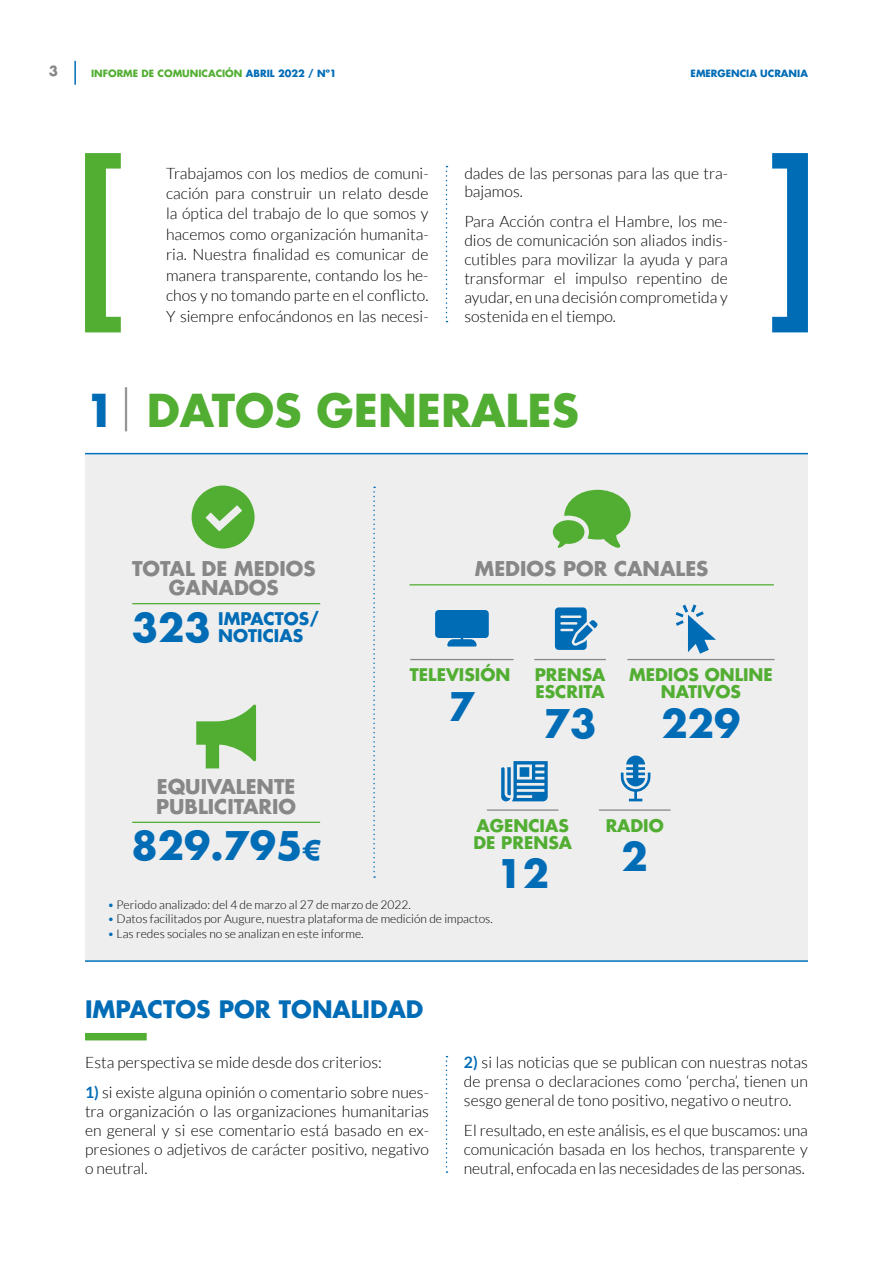
<style>
.page{position:relative;width:893px;height:1263px;background:#fff}
.page>*{position:absolute;margin:0;border:0;box-sizing:border-box;transform-origin:0 0}
.t1{font:700 44.1px "Futura LT";color:#52ae32}
.t2{font:700 38.4px "Futura LT";color:#006cb6}
.t3{font:700 23.4px "Futura LT";color:#006cb6}
.t4{font:700 19.8px/19.8px "Futura LT";color:#878787;text-align:center}
.t5{font:700 16.95px/17px "Futura LT";color:#52ae32}
.t6{font:700 16.95px/17px "Futura LT";color:#006cb6}
.t7{font:300 15.75px/19px "Lato";color:#000;text-align:justify}
.t8{font:700 13.5px "Futura LT";color:#878787}
.t9{font:300 12px "Lato";color:#000}
.t10{font:700 9.75px "Futura LT";color:#52ae32}
.t11{font:700 9.75px "Futura LT";color:#006cb6}
.s1{color:#006cb6}
.s2{font-family:"Futura BT";font-weight:300;color:#878787}
.s3{font-size:26.4px}
.s4{font-weight:700;color:#006cb6}
</style>
<div class="page">
<hr style="left:74px;top:61px;width:2px;height:24px;background:#006cb6">
<div style="left:85px;top:454px;width:723px;height:506px;background:#eee"></div>
<svg style="left:85px;top:153px;width:36px;height:179px"></svg>
<svg style="left:772px;top:153px;width:36px;height:179px"></svg>
<svg style="left:446px;top:166px;width:1px;height:156px"></svg>
<svg style="left:446px;top:1056px;width:1px;height:117px"></svg>
<svg style="left:373px;top:487px;width:2px;height:391px"></svg>
<hr style="left:132px;top:603px;width:188px;height:1px;background:#52ae32">
<hr style="left:409px;top:584px;width:365px;height:1px;background:#52ae32">
<hr style="left:410px;top:659px;width:104px;height:1px;background:#878787">
<hr style="left:534px;top:659px;width:72px;height:1px;background:#878787">
<hr style="left:599px;top:809px;width:71px;height:2px;background:#878787">
<hr style="left:487px;top:809px;width:71px;height:2px;background:#878787">
<hr style="left:627px;top:659px;width:147px;height:1px;background:#878787">
<hr style="left:132px;top:822px;width:188px;height:1px;background:#52ae32">
<svg style="left:196px;top:704px;width:60px;height:64px"></svg>
<svg style="left:191px;top:485px;width:64px;height:64px"></svg>
<svg style="left:553px;top:490px;width:78px;height:58px"></svg>
<svg style="left:435px;top:610px;width:54px;height:36px;background:#207dbd"></svg>
<svg style="left:555px;top:607px;width:42px;height:43px"></svg>
<svg style="left:676px;top:604px;width:40px;height:50px"></svg>
<svg style="left:501px;top:761px;width:47px;height:40px"></svg>
<svg style="left:621px;top:755px;width:30px;height:46px"></svg>
<hr style="left:85px;top:453px;width:723px;height:1px;background:#0073bc">
<hr style="left:85px;top:960px;width:723px;height:2px;background:#0073bc">
<div style="left:85px;top:1033px;width:62px;height:7px;background:#52ae32"></div>
<p class="t8" style="left:49px;top:62px;width:11px">3</p>
<p class="t10" style="left:91px;top:67px;width:247px">INFORME DE COMUNICACIÓN <span class="s1">ABRIL 2022 / Nº1</span></p>
<p class="t11" style="left:691px;top:67px;width:119px">EMERGENCIA UCRANIA</p>
<p class="t7" style="left:166px;top:163px;width:264px;line-height:20.4px">Trabajamos con los medios de comuni&shy;cación para construir un relato desde la óptica del trabajo de lo que somos y hacemos como organización humanita&shy;ria. Nuestra finalidad es comunicar de manera transparente, contando los he&shy;chos y no tomando parte en el conflicto.<br>Y siempre enfocándonos en las necesi-</p>
<p class="t7" style="left:464px;top:164px;width:265px">dades de las personas para las que tra&shy;bajamos.</p>
<p class="t7" style="left:464px;top:212px;width:265px">Para Acción contra el Hambre, los me&shy;dios de comunicación son aliados indis&shy;cutibles para movilizar la ayuda y para transformar el impulso repentino de ayudar, en una decisión comprometida y sostenida en el tiempo.</p>
<h1 class="t1" style="left:85px;top:381px;width:495px"><span class="s1">1</span><span class="s2">|</span> DATOS GENERALES</h1>
<p class="t4" style="left:132px;top:558px;width:185px">TOTAL DE MEDIOS<br>GANADOS</p>
<p class="t4" style="left:475px;top:558px;width:235px">MEDIOS POR CANALES</p>
<h2 class="t2" style="left:132px;top:602px;width:80px">323</h2>
<p class="t6" style="left:218px;top:610px;width:102px">IMPACTOS/<br>NOTICIAS</p>
<p class="t4" style="left:156px;top:777px;width:141px;text-align:left">EQUIVALENTE<br>PUBLICITARIO</p>
<h2 class="t2" style="left:131px;top:820px;width:191px">829.795<span class="s3">€</span></h2>
<p class="t5" style="left:410px;top:666px;width:102px">TELEVISIÓN</p>
<p class="t5" style="left:535px;top:666px;width:72px">PRENSA<br>ESCRITA</p>
<h2 class="t2" style="left:449px;top:681px;width:28px">7</h2>
<h2 class="t2" style="left:544px;top:698px;width:54px">73</h2>
<p class="t5" style="left:629px;top:666px;width:145px;text-align:center">MEDIOS ONLINE<br>NATIVOS</p>
<h2 class="t2" style="left:661px;top:698px;width:80px">229</h2>
<p class="t5" style="left:477px;top:817px;width:94px">AGENCIAS</p>
<p class="t5" style="left:606px;top:817px;width:60px">RADIO</p>
<p class="t5" style="left:473px;top:834px;width:100px">DE PRENSA</p>
<h2 class="t2" style="left:622px;top:831px;width:28px">2</h2>
<h2 class="t2" style="left:496px;top:848px;width:54px">12</h2>
<p class="t9" style="left:107px;top:898px;width:305px"><span class="s1">•</span> Periodo analizado: del 4 de marzo al 27 de marzo de 2022.</p>
<p class="t9" style="left:107px;top:913px;width:387px"><span class="s1">•</span> Datos facilitados por Augure, nuestra plataforma de medición de impactos.</p>
<p class="t9" style="left:107px;top:927px;width:258px"><span class="s1">•</span> Las redes sociales no se analizan en este informe.</p>
<h3 class="t3" style="left:85px;top:994px;width:340px">IMPACTOS POR TONALIDAD</h3>
<p class="t7" style="left:85px;top:1053px;width:298px">Esta perspectiva se mide desde dos criterios:</p>
<p class="t7" style="left:85px;top:1083px;width:345px"><span class="s4">1)</span> si existe alguna opinión o comentario sobre nues&shy;tra organización o las organizaciones humanitarias en general y si ese comentario está basado en ex&shy;presiones o adjetivos de carácter positivo, negativo o neutral.</p>
<p class="t7" style="left:464px;top:1053px;width:345px"><span class="s4">2)</span> si las noticias que se publican con nuestras notas de prensa o declaraciones como ‘percha’, tienen un sesgo general de tono positivo, negativo o neutro.</p>
<p class="t7" style="left:464px;top:1121px;width:345px">El resultado, en este análisis, es el que buscamos: una comunicación basada en los hechos, transparente y neutral, enfocada en las necesidades de las personas.</p>
</div>
